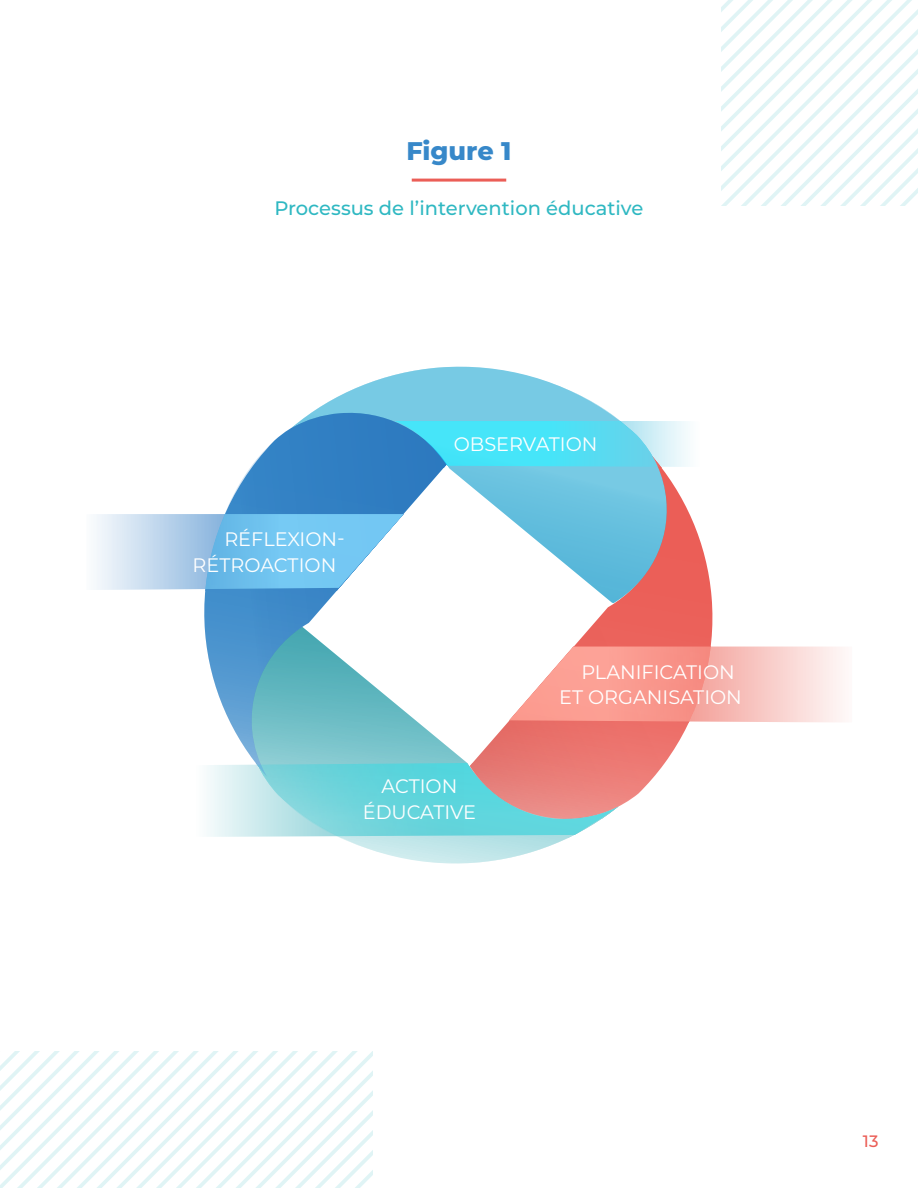
<style>
.page{position:relative;width:918px;height:1188px;background:#fff}
.page>*{position:absolute;margin:0;border:0;box-sizing:border-box;transform-origin:0 0}
.t1{font:800 25.5px "Montserrat";color:#3788c9}
.t2{font:19.5px/25.5px "Montserrat";color:#fff}
.t3{font:500 19.5px "Montserrat";color:#2fb8c2}
.t4{font:500 16.5px "Montserrat";color:#eb5e57}
</style>
<div class="page">
<svg style="left:0;top:1051px;width:372px;height:137px"></svg>
<svg style="left:722px;top:0;width:196px;height:205px"></svg>
<svg style="left:339px;top:746px;width:231px;height:117px"></svg>
<svg style="left:204px;top:427px;width:243px;height:336px"></svg>
<svg style="left:470px;top:479px;width:242px;height:329px"></svg>
<svg style="left:292px;top:367px;width:375px;height:236px"></svg>
<svg style="left:509px;top:647px;width:334px;height:76px;background:#f9b8b2"></svg>
<svg style="left:96px;top:514px;width:308px;height:76px;background:#9ed1f0"></svg>
<svg style="left:395px;top:421px;width:293px;height:46px;background:#60d7ef"></svg>
<svg style="left:207px;top:763px;width:410px;height:74px;background:#9cc8cc"></svg>
<hr style="left:412px;top:179px;width:94px;height:3px;background:#eb5e57">
<h1 class="t1" style="left:407px;top:132px;width:106px">Figure 1</h1>
<p class="t3" style="left:274px;top:194px;width:371px">Processus de l’intervention éducative</p>
<p class="t2" style="left:193px;top:526px;width:154px;text-indent:32px">RÉFLEXION-<br>RÉTROACTION</p>
<p class="t2" style="left:454px;top:431px;width:145px">OBSERVATION</p>
<p class="t2" style="left:363px;top:773px;width:115px;text-align:center">ACTION<br>ÉDUCATIVE</p>
<p class="t2" style="left:559px;top:658px;width:184px;text-indent:22px">PLANIFICATION<br>ET ORGANISATION</p>
<p class="t4" style="left:863px;top:1129px;width:17px">13</p>
</div>
